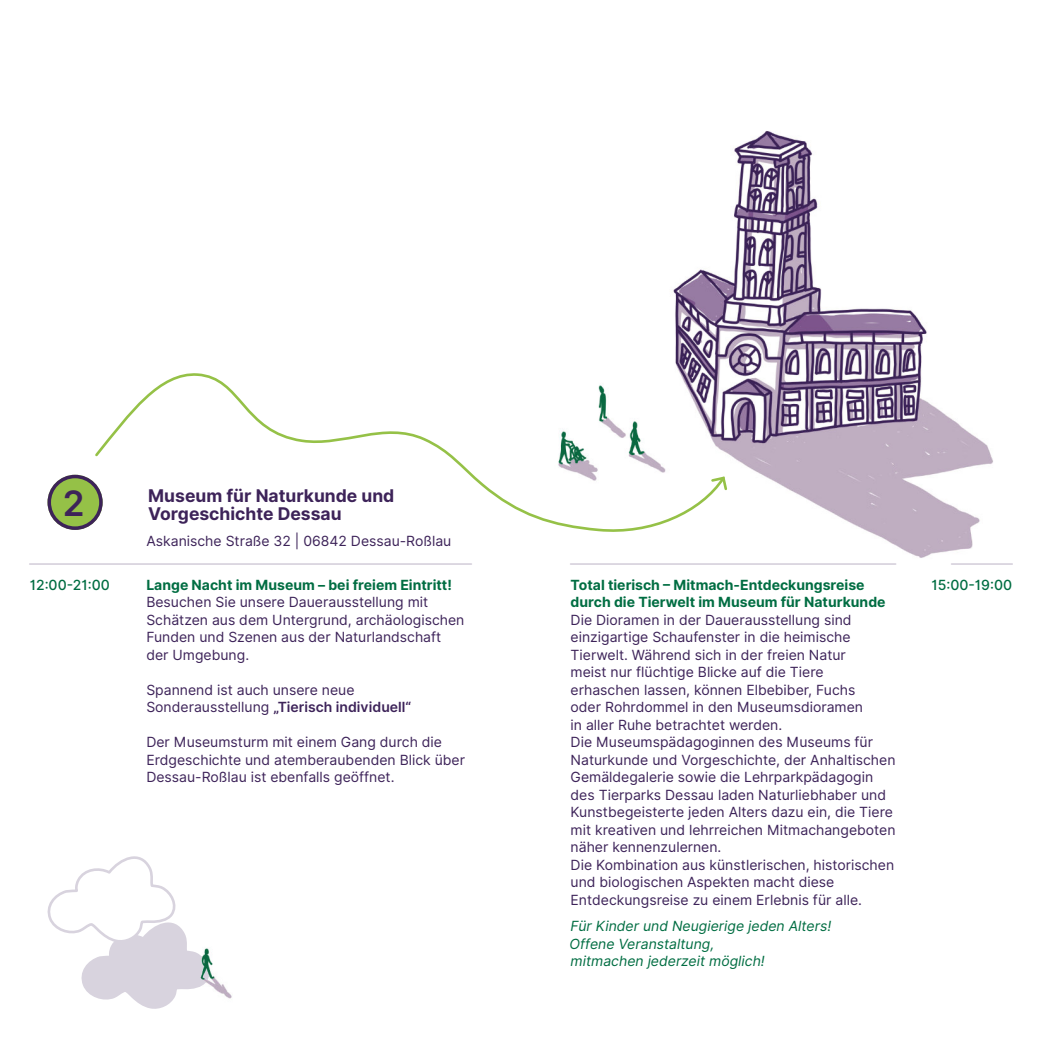
<style>
.page{position:relative;width:1042px;height:1042px;background:#fff}
.page>*{position:absolute;margin:0;border:0;box-sizing:border-box;transform-origin:0 0}
.t1{font:600 35px "Inter";color:#3d2359}
.t2{font:700 17.5px/17.5px "Inter";color:#3d2359}
.t3{font:14px/17.5px "Inter";color:#3d2359}
.t4{font:700 14px/17.5px "Inter";color:#006d42}
.t5{font:italic 14px/17.5px "Inter";color:#006d42}
.t6{font:500 14px "Inter";color:#006d42}
.s1{font-weight:600}
</style>
<div class="page">
<svg style="left:47px;top:856px;width:136px;height:153px"></svg>
<img style="left:183px;top:931px;width:49px;height:68px">
<img style="left:673px;top:130px;width:340px;height:435px">
<hr style="left:30px;top:563px;width:441px;height:2px;background:#d8d3de">
<svg style="left:727px;top:475px;width:2px;height:17px"></svg>
<svg style="left:95px;top:372px;width:632px;height:165px"></svg>
<svg style="left:48px;top:475px;width:55px;height:55px"></svg>
<hr style="left:570px;top:563px;width:325px;height:2px;background:#d8d3de">
<hr style="left:951px;top:563px;width:61px;height:2px;background:#d8d3de">
<h1 class="t1" style="left:63px;top:482px;width:23px">2</h1>
<p class="t6" style="left:30px;top:576px;width:82px">12:00-21:00</p>
<p class="t2" style="left:148px;top:487px;width:248px">Museum für Naturkunde und<br>Vorgeschichte Dessau</p>
<p class="t3" style="left:146px;top:532px;width:306px">Askanische Straße 32 | 06842 Dessau-Roßlau</p>
<p class="t4" style="left:146px;top:576px;width:307px">Lange Nacht im Museum – bei freiem Eintritt!</p>
<p class="t3" style="left:146px;top:593px;width:319px">Besuchen Sie unsere Dauerausstellung mit Schätzen aus dem Untergrund, archäologischen Funden und Szenen aus der Naturlandschaft der Umgebung.</p>
<p class="t3" style="left:146px;top:681px;width:266px">Spannend ist auch unsere neue<br>Sonderausstellung <span class="s1">„Tierisch individuell“</span></p>
<p class="t3" style="left:146px;top:733px;width:320px">Der Museumsturm mit einem Gang durch die<br>Erdgeschichte und atemberaubenden Blick über<br>Dessau-Roßlau ist ebenfalls geöffnet.</p>
<p class="t4" style="left:570px;top:576px;width:316px">Total tierisch – Mitmach-Entdeckungsreise durch die Tierwelt im Museum für Naturkunde</p>
<p class="t3" style="left:570px;top:611px;width:326px">Die Dioramen in der Dauerausstellung sind einzigartige Schaufenster in die heimische Tierwelt. Während sich in der freien Natur<br>meist nur flüchtige Blicke auf die Tiere erhaschen lassen, können Elbebiber, Fuchs<br>oder Rohrdommel in den Museumsdioramen<br>in aller Ruhe betrachtet werden.<br>Die Museumspädagoginnen des Museums für Naturkunde und Vorgeschichte, der Anhaltischen Gemäldegalerie sowie die Lehrparkpädagogin des Tierparks Dessau laden Naturliebhaber und Kunstbegeisterte jeden Alters dazu ein, die Tiere mit kreativen und lehrreichen Mitmachangeboten näher kennenzulernen.<br>Die Kombination aus künstlerischen, historischen und biologischen Aspekten macht diese Entdeckungsreise zu einem Erlebnis für alle.</p>
<p class="t5" style="left:569px;top:917px;width:263px">Für Kinder und Neugierige jeden Alters!<br>Offene Veranstaltung,<br>mitmachen jederzeit möglich!</p>
<p class="t6" style="left:931px;top:576px;width:82px">15:00-19:00</p>
</div>
